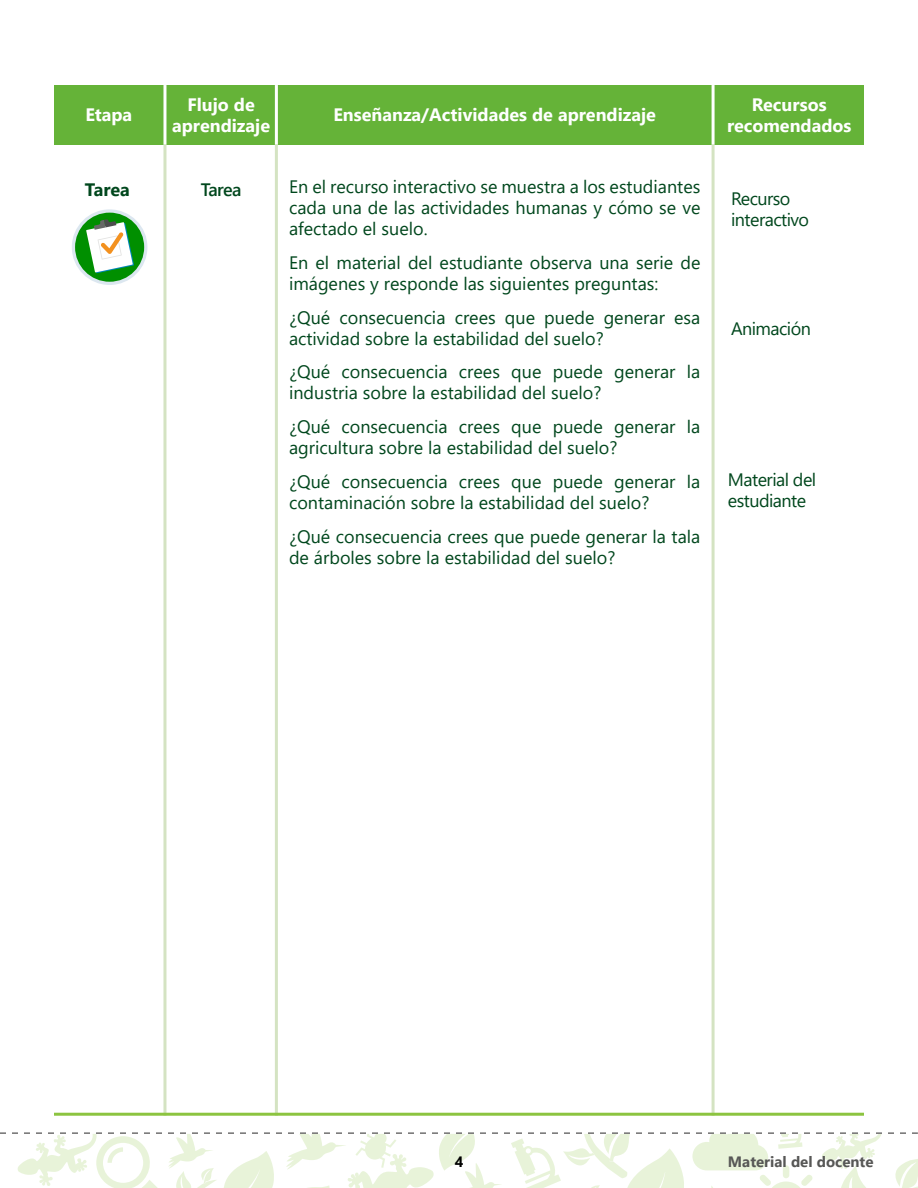
<style>
.page{position:relative;width:918px;height:1188px;background:#fff}
.page>*{position:absolute;margin:0;border:0;box-sizing:border-box;transform-origin:0 0}
.t1{font:18px/21px "Segoe UI";color:#00471d}
.t2{font:700 18px/21px "Segoe UI";color:#fff;text-align:center}
.t3{font:18px/21px "Segoe UI";letter-spacing:-.03em;color:#00471d}
.t4{font:700 18px "Segoe UI";color:#00471d}
.t5{font:600 18px "Segoe UI";letter-spacing:-.035em;color:#00471d}
.t6{font:700 15px "Segoe UI";color:#575756}
.t7{font:700 15px "Segoe UI";color:#000}
</style>
<div class="page">
<svg style="left:0;top:1132px;width:918px;height:56px"></svg>
<div style="left:54px;top:85px;width:810px;height:60px;background:#65b338"></div>
<hr style="left:163px;top:85px;width:3px;height:60px;background:#fff">
<hr style="left:275px;top:85px;width:3px;height:60px;background:#fff">
<hr style="left:712px;top:85px;width:3px;height:60px;background:#fff">
<hr style="left:163px;top:145px;width:3px;height:971px;background:#d4e3c2">
<hr style="left:275px;top:145px;width:3px;height:971px;background:#d4e3c2">
<hr style="left:712px;top:145px;width:3px;height:971px;background:#d4e3c2">
<hr style="left:54px;top:1113px;width:810px;height:3px;background:#8cc440">
<svg style="left:72px;top:209px;width:75px;height:76px"></svg>
<div style="left:75px;top:213px;width:69px;height:69px;background:#008f00;border-radius:50%"></div>
<svg style="left:86px;top:219px;width:48px;height:54px"></svg>
<p class="t2" style="left:85px;top:104px;width:48px">Etapa</p>
<p class="t2" style="left:172px;top:94px;width:99px">Flujo de aprendizaje</p>
<p class="t2" style="left:727px;top:94px;width:126px">Recursos recomendados</p>
<p class="t2" style="left:333px;top:104px;width:324px">Enseñanza/Actividades de aprendizaje</p>
<p class="t4" style="left:85px;top:175px;width:47px">Tarea</p>
<p class="t5" style="left:201px;top:175px;width:42px">Tarea</p>
<p class="t1" style="left:289px;top:176px;width:413px;text-align:justify">En el recurso interactivo se muestra a los estudiantes cada una de las actividades humanas y cómo se ve afectado el suelo.</p>
<p class="t1" style="left:289px;top:252px;width:413px">En el material del estudiante observa una serie de imágenes y responde las siguientes preguntas:</p>
<p class="t1" style="left:289px;top:306px;width:413px">¿Qué consecuencia crees que puede generar esa actividad sobre la estabilidad del suelo?</p>
<p class="t1" style="left:289px;top:361px;width:413px">¿Qué consecuencia crees que puede generar la industria sobre la estabilidad del suelo?</p>
<p class="t1" style="left:289px;top:416px;width:413px">¿Qué consecuencia crees que puede generar la agricultura sobre la estabilidad del suelo?</p>
<p class="t1" style="left:289px;top:471px;width:413px">¿Qué consecuencia crees que puede generar la contaminación sobre la estabilidad del suelo?</p>
<p class="t1" style="left:289px;top:525px;width:413px">¿Qué consecuencia crees que puede generar la tala de árboles sobre la estabilidad del suelo?</p>
<p class="t3" style="left:731px;top:188px;width:80px">Recurso interactivo</p>
<p class="t3" style="left:731px;top:317px;width:81px">Animación</p>
<p class="t3" style="left:728px;top:468px;width:90px">Material del estudiante</p>
<p class="t7" style="left:455px;top:1150px;width:10px">4</p>
<p class="t6" style="left:728px;top:1149px;width:147px">Material del docente</p>
</div>
